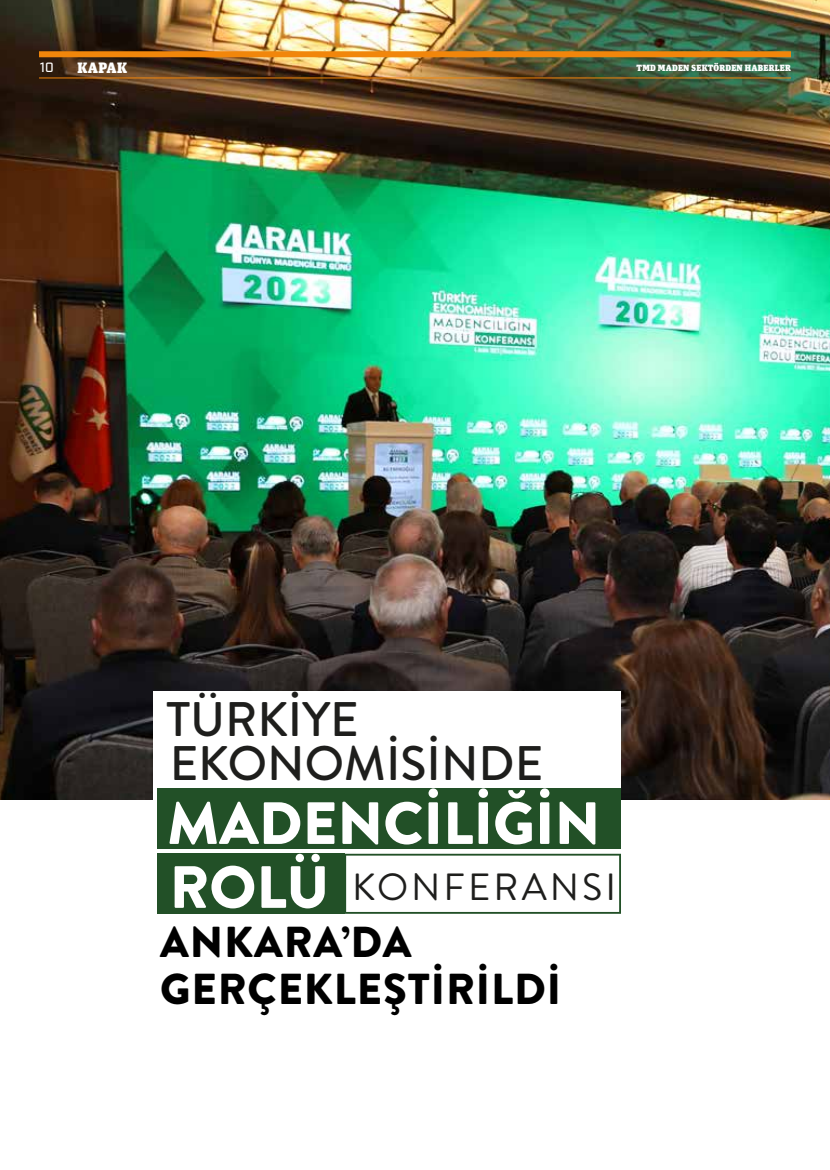
<style>
.page{position:relative;width:830px;height:1170px;background:#fff}
.page>*{position:absolute;margin:0;border:0;box-sizing:border-box;transform-origin:0 0}
.t1{font:900 59.4px "Brandon Grotesque";color:#fff}
.t2{font:500 48.45px "Brandon Grotesque";color:#1e1e1c}
.t3{font:900 43.2px/46.7px "Brandon Grotesque";letter-spacing:.02em;color:#000}
.t4{font:37.8px "Brandon Grotesque";letter-spacing:.08em;color:#1e1e1c}
.t5{font:900 15px "Unit Slab Pro";letter-spacing:.02em;color:#fff}
.t6{font:500 13.5px "Industry";color:#fff}
.t7{font:900 9px "Unit Slab Pro";letter-spacing:.02em;color:#fff}
.s1{font-weight:900;font-size:59.4px;color:#fff}
</style>
<div class="page">
<img style="left:0;top:0;width:829px;height:799px">
<div style="left:154px;top:691px;width:466px;height:225px;background:#fff"></div>
<div style="left:157px;top:788px;width:463px;height:60px;background:#225027"></div>
<div style="left:157px;top:853px;width:187px;height:60px;background:#225027"></div>
<svg style="left:344px;top:853px;width:276px;height:60px"></svg>
<div style="left:39px;top:51px;width:751px;height:6px;background:#f1860b"></div>
<hr style="left:39px;top:78px;width:751px;height:1px;background:#f1860b">
<p class="t6" style="left:40px;top:60px;width:15px">10</p>
<p class="t5" style="left:77px;top:57px;width:51px">KAPAK</p>
<p class="t7" style="left:636px;top:61px;width:156px">TMD MADEN SEKTÖRDEN HABERLER</p>
<p class="t2" style="left:166px;top:685px;width:194px">TÜRKİYE</p>
<p class="t2" style="left:169px;top:729px;width:375px">EKONOMİSİNDE</p>
<h1 class="t1" style="left:167px;top:781px;width:435px">MADENCİLİĞİN</h1>
<p class="t4" style="left:169px;top:860px;width:448px"><span class="s1">ROLÜ</span> KONFERANSI</p>
<p class="t3" style="left:160px;top:919px;width:402px">ANKARA’DA<br>GERÇEKLEŞTİRİLDİ</p>
</div>
